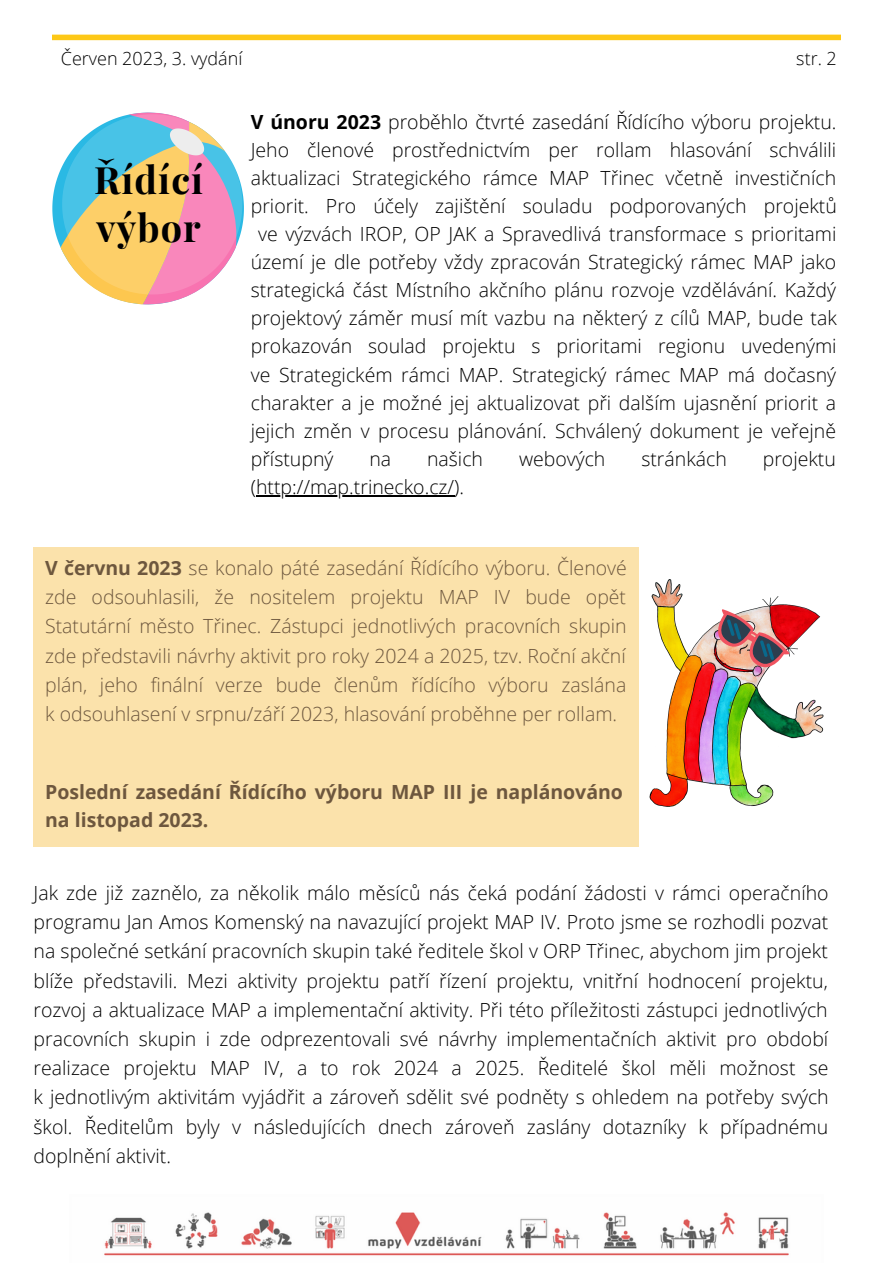
<style>
.page{position:relative;width:893px;height:1264px;background:#fff}
.page>*{position:absolute;margin:0;border:0;box-sizing:border-box;transform-origin:0 0}
.t1{font:700 37.8px/48.9px "Playfair Display";letter-spacing:.03em;color:#000}
.t2{font:300 19.5px/29.2px "Open Sans";color:#000;text-align:justify}
.t3{font:300 19.5px/29.2px "Open Sans";color:#6d573e;text-align:justify}
.t4{font:700 19.5px/28px "Open Sans";color:#6d573e}
.t5{font:300 18px "Open Sans";color:#000}
.s1{font-weight:700}
</style>
<div class="page">
<img style="left:104px;top:1212px;width:685px;height:44px">
<svg style="left:53px;top:34px;width:787px;height:7px;background:#fdd346"></svg>
<div style="left:34px;top:548px;width:604px;height:299px;background:#fbe2ab"></div>
<svg style="left:52px;top:112px;width:192px;height:193px"></svg>
<img style="left:649px;top:579px;width:174px;height:228px">
<img style="left:704px;top:601px;width:91px;height:77px">
<hr style="left:256px;top:495px;width:198px;height:1px;background:#000">
<p class="t5" style="left:61px;top:46px;width:183px">Červen 2023, 3. vydání</p>
<p class="t5" style="left:796px;top:46px;width:42px">str. 2</p>
<p class="t1" style="left:94px;top:153px;width:110px">Řídící výbor</p>
<p class="t2" style="left:251px;top:106px;width:587px"><span class="s1">V únoru 2023</span> proběhlo čtvrté zasedání Řídícího výboru projektu.</p>
<p class="t2" style="left:251px;top:134px;width:587px">Jeho členové prostřednictvím per rollam hlasování schválili</p>
<p class="t2" style="left:251px;top:162px;width:587px">aktualizaci Strategického rámce MAP Třinec včetně investičních</p>
<p class="t2" style="left:251px;top:191px;width:587px">priorit. Pro účely zajištění souladu podporovaných projektů</p>
<p class="t2" style="left:258px;top:219px;width:580px">ve výzvách IROP, OP JAK a Spravedlivá transformace s prioritami</p>
<p class="t2" style="left:251px;top:247px;width:587px">území je dle potřeby vždy zpracován Strategický rámec MAP jako</p>
<p class="t2" style="left:251px;top:275px;width:586px">strategická část Místního akčního plánu rozvoje vzdělávání. Každý</p>
<p class="t2" style="left:251px;top:303px;width:587px">projektový záměr musí mít vazbu na některý z cílů MAP, bude tak</p>
<p class="t2" style="left:251px;top:331px;width:587px">prokazován soulad projektu s prioritami regionu uvedenými</p>
<p class="t2" style="left:251px;top:359px;width:586px">ve Strategickém rámci MAP. Strategický rámec MAP má dočasný</p>
<p class="t2" style="left:251px;top:387px;width:587px">charakter a je možné jej aktualizovat při dalším ujasnění priorit a</p>
<p class="t2" style="left:251px;top:415px;width:586px">jejich změn v procesu plánování. Schválený dokument je veřejně</p>
<p class="t2" style="left:251px;top:443px;width:84px">přístupný</p>
<p class="t2" style="left:369px;top:443px;width:23px">na</p>
<p class="t2" style="left:427px;top:443px;width:58px">našich</p>
<p class="t2" style="left:519px;top:443px;width:88px">webových</p>
<p class="t2" style="left:641px;top:443px;width:87px">stránkách</p>
<p class="t2" style="left:762px;top:443px;width:75px">projektu</p>
<p class="t2" style="left:251px;top:472px;width:215px">(http://map.trinecko.cz/).</p>
<p class="t3" style="left:45px;top:552px;width:583px"><span class="s1">V červnu 2023</span> se konalo páté zasedání Řídícího výboru. Členové zde odsouhlasili, že nositelem projektu MAP IV bude opět Statutární město Třinec. Zástupci jednotlivých pracovních skupin zde představili návrhy aktivit pro roky 2024 a 2025, tzv. Roční akční plán, jeho finální verze bude členům řídícího výboru zaslána k odsouhlasení v srpnu/září 2023, hlasování proběhne per rollam.</p>
<p class="t4" style="left:45px;top:777px;width:579px">Poslední zasedání Řídícího výboru MAP III je naplánováno na listopad 2023.</p>
<p class="t2" style="left:34px;top:877px;width:796px">Jak zde již zaznělo, za několik málo měsíců nás čeká podání žádosti v rámci operačního programu Jan Amos Komenský na navazující projekt MAP IV. Proto jsme se rozhodli pozvat na společné setkání pracovních skupin také ředitele škol v ORP Třinec, abychom jim projekt blíže představili. Mezi aktivity projektu patří řízení projektu, vnitřní hodnocení projektu, rozvoj a aktualizace MAP a implementační aktivity. Při této příležitosti zástupci jednotlivých pracovních skupin i zde odprezentovali své návrhy implementačních aktivit pro období realizace projektu MAP IV, a to rok 2024 a 2025. Ředitelé škol měli možnost se k jednotlivým aktivitám vyjádřit a zároveň sdělit své podněty s ohledem na potřeby svých škol. Ředitelům byly v následujících dnech zároveň zaslány dotazníky k případnému doplnění aktivit.</p>
</div>
